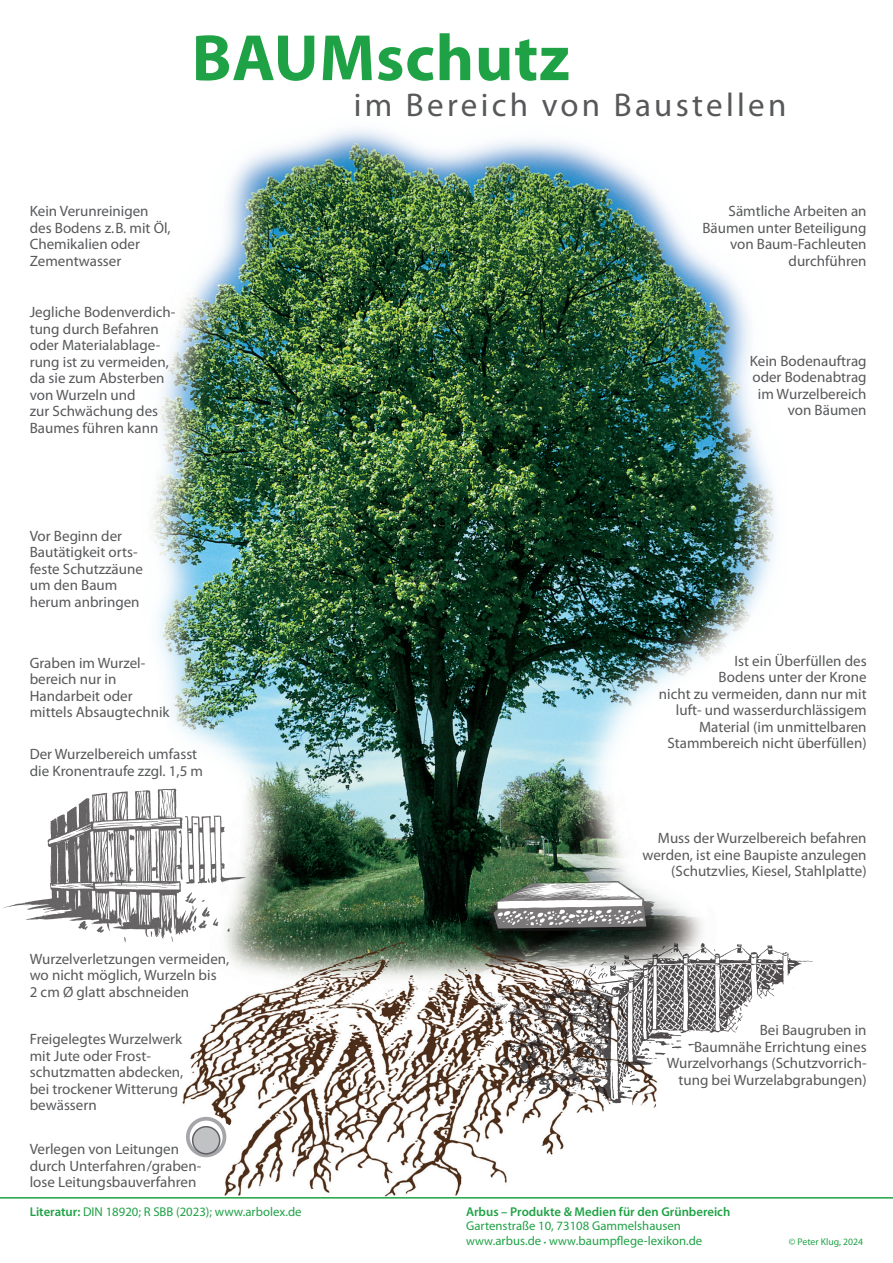
<style>
.page{position:relative;width:893px;height:1263px;background:#fff}
.page>*{position:absolute;margin:0;border:0;box-sizing:border-box;transform-origin:0 0}
.t1{font:700 66px "Myriad Pro";letter-spacing:.01em;color:#1fa245}
.t2{font:33px "Myriad Pro";letter-spacing:.1em;color:#57585a}
.t3{font:15px/16.5px "Myriad Pro";color:#57585a}
.t4{font:12.75px/14.2px "Myriad Pro";color:#1fa245}
.t5{font:600 12.75px "Myriad Pro";color:#1fa245}
.t6{font:9.75px "Myriad Pro";color:#1fa245}
.s1{font-weight:600}
.s2{font-size:12px}
.s3{font-size:9px}
</style>
<div class="page">
<img style="left:143px;top:129px;width:642px;height:1070px">
<img style="left:481px;top:877px;width:180px;height:59px">
<img style="left:465px;top:936px;width:348px;height:174px">
<img style="left:2px;top:783px;width:254px;height:169px">
<svg style="left:183px;top:1113px;width:48px;height:48px"></svg>
<svg style="left:188px;top:1119px;width:36px;height:36px"></svg>
<div style="left:186px;top:1117px;width:40px;height:40px;border:4px solid #a5a6aa;border-radius:50%"></div>
<div style="left:193px;top:1127px;width:27px;height:27px;background:#c1c2c4;border-radius:50%"></div>
<div style="left:192px;top:1126px;width:28px;height:28px;border:2px solid #635f63;border-radius:50%"></div>
<hr style="left:0;top:1197px;width:893px;height:1px;background:#1fa245">
<h1 class="t1" style="left:192px;top:15px;width:380px">BAUMschutz</h1>
<h2 class="t2" style="left:354px;top:85px;width:434px">im Bereich von Baustellen</h2>
<p class="t3" style="left:30px;top:203px;width:142px">Kein Verunreinigen des Bodens z.B. mit Öl,<br>Chemikalien oder<br>Zementwasser</p>
<p class="t3" style="left:30px;top:304px;width:147px">Jegliche Bodenverdich&shy;tung durch Befahren oder Materialablage&shy;rung ist zu vermeiden, da sie zum Absterben von Wurzeln und<br>zur Schwächung des<br>Baumes führen kann</p>
<p class="t3" style="left:702px;top:203px;width:166px;text-align:right">Sämtliche Arbeiten an<br>Bäumen unter Beteiligung von Baum-Fachleuten durchführen</p>
<p class="t3" style="left:750px;top:352px;width:118px;text-align:right">Kein Bodenauftrag oder Bodenabtrag im Wurzelbereich von Bäumen</p>
<p class="t3" style="left:30px;top:527px;width:115px">Vor Beginn der<br>Bautätigkeit orts&shy;feste Schutzzäune um den Baum herum anbringen</p>
<p class="t3" style="left:30px;top:654px;width:141px">Graben im Wurzel&shy;bereich nur in<br>Handarbeit oder mittels Absaugtechnik</p>
<p class="t3" style="left:30px;top:746px;width:175px">Der Wurzelbereich umfasst die Kronentraufe zzgl. 1,5 m</p>
<p class="t3" style="left:30px;top:950px;width:201px">Wurzelverletzungen vermeiden, wo nicht möglich, Wurzeln bis<br>2 cm Ø glatt abschneiden</p>
<p class="t3" style="left:30px;top:1031px;width:155px">Freigelegtes Wurzelwerk mit Jute oder Frost&shy;schutzmatten abdecken, bei trockener Witterung bewässern</p>
<p class="t3" style="left:30px;top:1141px;width:173px">Verlegen von Leitungen durch Unterfahren/graben&shy;lose Leitungsbauverfahren</p>
<p class="t4" style="left:30px;top:1204px;width:273px"><span class="s1">Literatur:</span> DIN 18920; R SBB (2023); www.arbolex.de</p>
<p class="t3" style="left:659px;top:652px;width:209px;text-align:right">Ist ein Überfüllen des<br>Bodens unter der Krone<br>nicht zu vermeiden, dann nur mit luft- und wasserdurchlässigem<br>Material (im unmittelbaren<br>Stammbereich nicht überfüllen)</p>
<p class="t3" style="left:642px;top:830px;width:226px;text-align:right">Muss der Wurzelbereich befahren werden, ist eine Baupiste anzulegen (Schutzvlies, Kiesel, Stahlplatte)</p>
<p class="t3" style="left:667px;top:1022px;width:201px;text-align:right">Bei Baugruben in<br>Baumnähe Errichtung eines<br>Wurzelvorhangs (Schutzvorrich&shy;tung bei Wurzelabgrabungen)</p>
<p class="t5" style="left:466px;top:1204px;width:266px">Arbus – Produkte &amp; Medien für den Grünbereich</p>
<p class="t4" style="left:466px;top:1219px;width:238px">Gartenstraße 10, 73108 Gammelshausen <span class="s2">www</span>.arbus.de <span class="s3">•</span> <span class="s2">www</span>.baumpflege-lexikon.de</p>
<p class="t6" style="left:789px;top:1235px;width:76px">© Peter Klug, 2024</p>
</div>
